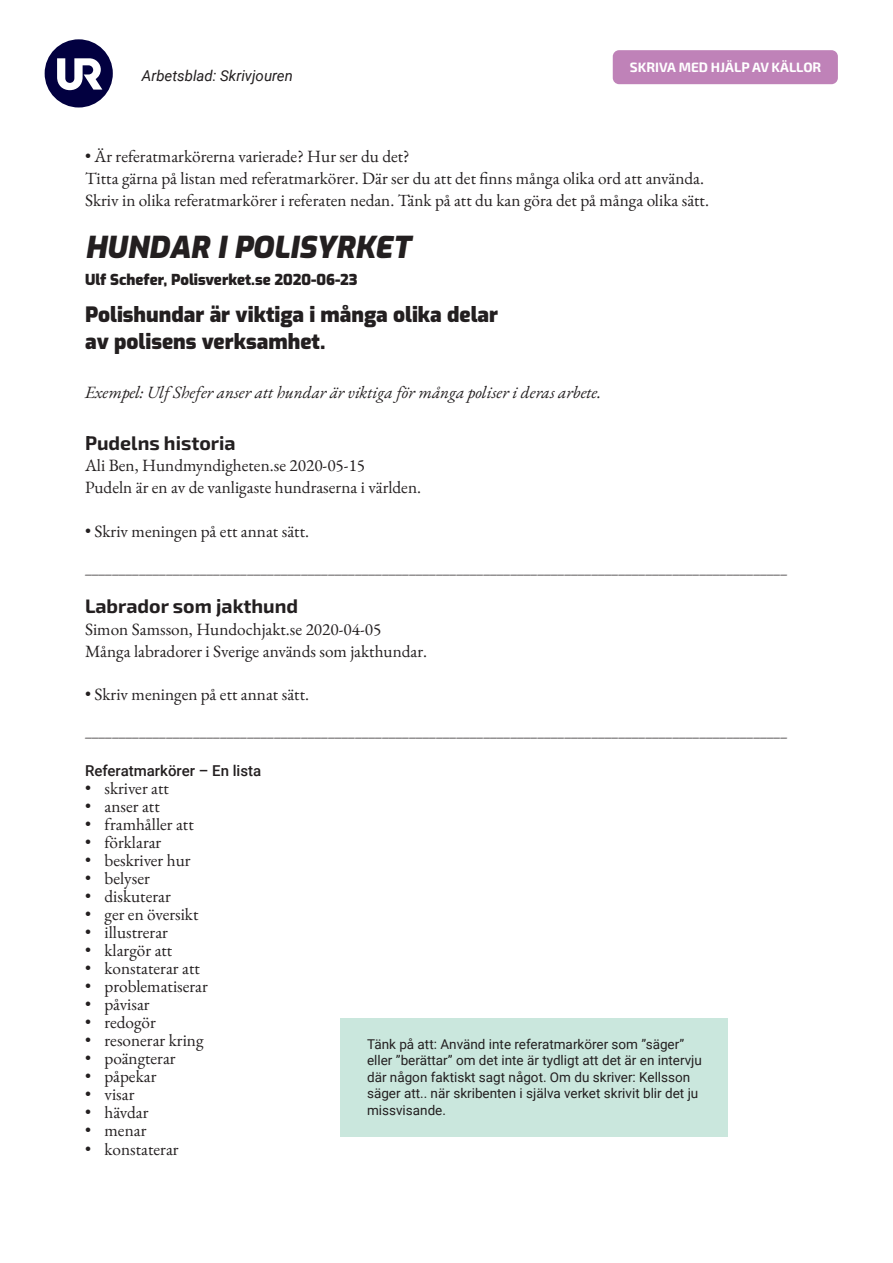
<style>
.page{position:relative;width:893px;height:1263px;background:#fff}
.page>*{position:absolute;margin:0;border:0;box-sizing:border-box;transform-origin:0 0}
.t1{font:italic 900 30px "Exo";color:#231f20}
.t2{font:900 21px/27px "Exo";color:#231f20}
.t3{font:700 19.5px "Exo 2";color:#231f20}
.t4{font:17.25px/21.8px "EB Garamond";color:#231f20}
.t5{font:italic 17.25px "EB Garamond";color:#231f20}
.t6{font:900 15px "Exo";color:#231f20}
.t7{font:500 15px "Roboto";color:#231f20}
.t8{font:italic 15px "Roboto";color:#231f20}
.t9{font:13.5px "EB Garamond";color:#231f20}
.t10{font:13.5px/16.5px "Roboto";color:#231f20}
.t11{font:700 13.5px "Exo 2";color:#fff}
</style>
<div class="page">
<svg style="left:45px;top:39px;width:68px;height:68px"></svg>
<div style="left:613px;top:50px;width:225px;height:34px;background:#bf82b8;border-radius:6px"></div>
<div style="left:340px;top:1018px;width:388px;height:118px;background:#cae7dd"></div>
<p class="t8" style="left:142px;top:65px;width:152px">Arbetsblad: Skrivjouren</p>
<p class="t11" style="left:630px;top:58px;width:193px">SKRIVA MED HJÄLP AV KÄLLOR</p>
<p class="t4" style="left:85px;top:146px;width:625px">• Är referatmarkörerna varierade? Hur ser du det?<br>Titta gärna på listan med referatmarkörer. Där ser du att det finns många olika ord att använda.<br>Skriv in olika referatmarkörer i referaten nedan. Tänk på att du kan göra det på många olika sätt.</p>
<h1 class="t1" style="left:85px;top:225px;width:327px">HUNDAR I POLISYRKET</h1>
<p class="t6" style="left:85px;top:268px;width:274px">Ulf Schefer, Polisverket.se 2020-06-23</p>
<p class="t2" style="left:85px;top:300px;width:415px">Polishundar är viktiga i många olika delar av polisens verksamhet.</p>
<p class="t5" style="left:85px;top:381px;width:518px">Exempel: Ulf Shefer anser att hundar är viktiga för många poliser i deras arbete.</p>
<p class="t3" style="left:85px;top:429px;width:152px">Pudelns historia</p>
<p class="t4" style="left:85px;top:455px;width:338px">Ali Ben, Hundmyndigheten.se 2020-05-15<br>Pudeln är en av de vanligaste hundraserna i världen.</p>
<p class="t4" style="left:85px;top:520px;width:225px">• Skriv meningen på ett annat sätt.</p>
<p class="t9" style="left:85px;top:559px;width:703px">________________________________________________________________________________________________________</p>
<p class="t3" style="left:85px;top:593px;width:215px">Labrador som jakthund</p>
<p class="t4" style="left:85px;top:618px;width:344px">Simon Samsson, Hundochjakt.se 2020-04-05<br>Många labradorer i Sverige används som jakthundar.</p>
<p class="t4" style="left:85px;top:684px;width:225px">• Skriv meningen på ett annat sätt.</p>
<p class="t9" style="left:85px;top:723px;width:703px">________________________________________________________________________________________________________</p>
<p class="t7" style="left:85px;top:760px;width:178px">Referatmarkörer – En lista</p>
<p class="t4" style="left:85px;top:777px;width:85px">• skriver att</p>
<p class="t4" style="left:85px;top:795px;width:76px">• anser att</p>
<p class="t4" style="left:85px;top:813px;width:110px">• framhåller att</p>
<p class="t4" style="left:85px;top:831px;width:78px">• förklarar</p>
<p class="t4" style="left:85px;top:849px;width:107px">• beskriver hur</p>
<p class="t4" style="left:85px;top:867px;width:66px">• belyser</p>
<p class="t4" style="left:85px;top:885px;width:87px">• diskuterar</p>
<p class="t4" style="left:85px;top:903px;width:115px">• ger en översikt</p>
<p class="t4" style="left:85px;top:921px;width:84px">• illustrerar</p>
<p class="t4" style="left:85px;top:939px;width:89px">• klargör att</p>
<p class="t4" style="left:85px;top:957px;width:116px">• konstaterar att</p>
<p class="t4" style="left:85px;top:975px;width:124px">• problematiserar</p>
<p class="t4" style="left:85px;top:993px;width:66px">• påvisar</p>
<p class="t4" style="left:85px;top:1011px;width:72px">• redogör</p>
<p class="t4" style="left:85px;top:1029px;width:120px">• resonerar kring</p>
<p class="t4" style="left:85px;top:1047px;width:92px">• poängterar</p>
<p class="t4" style="left:85px;top:1065px;width:73px">• påpekar</p>
<p class="t4" style="left:85px;top:1083px;width:51px">• visar</p>
<p class="t4" style="left:85px;top:1101px;width:65px">• hävdar</p>
<p class="t4" style="left:85px;top:1119px;width:63px">• menar</p>
<p class="t4" style="left:85px;top:1139px;width:95px">• konstaterar</p>
<p class="t10" style="left:367px;top:1035px;width:336px">Tänk på att: Använd inte referatmarkörer som ”säger” eller ”berättar” om det inte är tydligt att det är en intervju där någon faktiskt sagt något. Om du skriver: Kellsson säger att.. när skribenten i själva verket skrivit blir det ju missvisande.</p>
</div>
